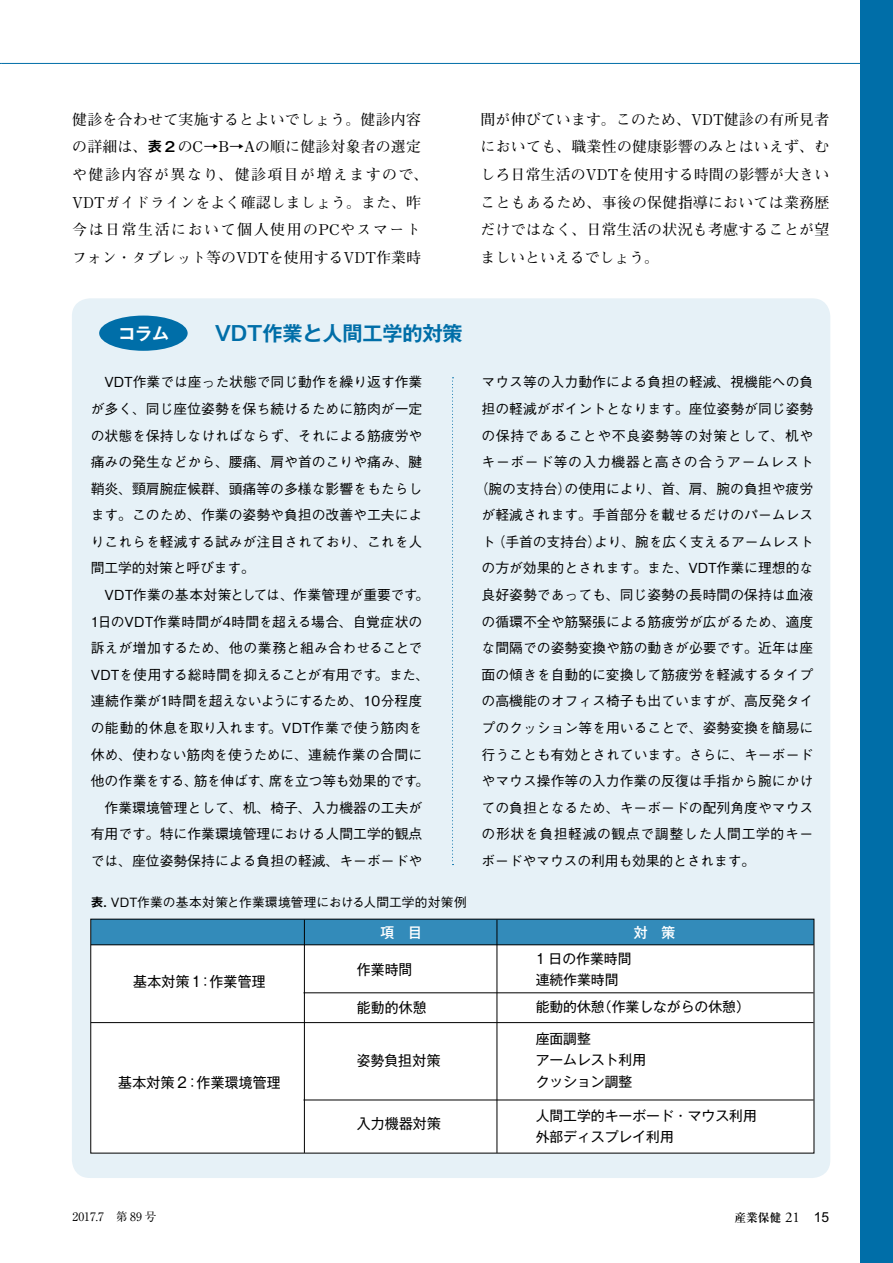
<style>
.page{position:relative;width:893px;height:1263px;background:#fff}
.page>*{position:absolute;margin:0;border:0;box-sizing:border-box;transform-origin:0 0}
.t1{font:20.25px "Gothic MB101 Pro De Bold 90 pv RKSJ H";letter-spacing:-.01em;color:#006ea8}
.t2{font:16.95px "Gothic MB101 Pro De Bold 90 pv RKSJ H";color:#fff}
.t3{font:14.85px/27.6px "Futo Min A101 Pro Bold 90 pv RKSJ V";letter-spacing:.02em;color:#000}
.t4{font:14.4px "Gothic MB101 Pro Regular 90 pv RKSJ H";letter-spacing:.025em;color:#000;scale:.96 1}
.t5{font:14.4px "Gothic MB101 Pro Medium 90 pv RKSJ H";color:#fff;scale:.96 1}
.t6{font:13.8px/26.5px "Gothic BBB Pro Medium 90 pv RKSJ V";color:#000}
.t7{font:13.8px/21.3px "Gothic MB101 Pro Regular 90 pv RKSJ H";color:#000}
.t8{font:13.8px "Gothic BBB Pro Medium 90 pv RKSJ V";letter-spacing:.045em;color:#000}
.t9{font:13.8px "Gothic BBB Pro Medium 90 pv RKSJ V";letter-spacing:.05em;color:#000}
.t10{font:12.75px "Gothic BBB Pro Medium 90 pv RKSJ V";letter-spacing:.01em;color:#000}
.t11{font:11.7px "Ryumin Pro Regular 90 pv RKSJ V";color:#000}
.t12{font:11.7px "Ryumin Pro Bold 90 pv RKSJ V";color:#000}
.s1{font-family:"Midashi Go Pro MB31 90 pv RKSJ H"}
.s2{font-family:"Adobe Garamond Pro";font-size:14.85px}
.s3{font-family:"Arial";font-size:13.8px}
</style>
<div class="page">
<div style="left:861px;top:0;width:32px;height:1263px;background:#006ea8"></div>
<hr style="left:1px;top:63px;width:868px;height:1px;background:#006ea8">
<div style="left:72px;top:298px;width:758px;height:880px;background:#e6f1f7;border-radius:18px"></div>
<svg style="left:452px;top:377px;width:1px;height:488px"></svg>
<div style="left:99px;top:315px;width:89px;height:36px;background:#006ea8;border-radius:50%"></div>
<div style="left:91px;top:919px;width:723px;height:234px;background:#fff"></div>
<div style="left:91px;top:919px;width:722px;height:25px;background:#338bba"></div>
<hr style="left:304px;top:920px;width:1px;height:233px;background:#000">
<hr style="left:496px;top:920px;width:1px;height:233px;background:#000">
<hr style="left:91px;top:944px;width:722px;height:1px;background:#000">
<hr style="left:91px;top:1022px;width:722px;height:1px;background:#000">
<hr style="left:303px;top:1099px;width:510px;height:1px;background:#000">
<hr style="left:303px;top:992px;width:510px;height:1px;background:#000">
<p class="t3" style="left:72px;top:107px;width:358px">健診を合わせて実施するとよいでしょう。健診内容の詳細は、<span class="s1">表２</span>のC→B→Aの順に健診対象者の選定や健診内容が異なり、健診項目が増えますので、<br>VDTガイドラインをよく確認しましょう。また、昨今は日常生活において個人使用のPCやスマートフォン・タブレット等のVDTを使用するVDT作業時</p>
<p class="t3" style="left:480px;top:107px;width:350px;text-align:justify">間が伸びています。このため、VDT健診の有所見者においても、職業性の健康影響のみとはいえず、むしろ日常生活のVDTを使用する時間の影響が大きいこともあるため、事後の保健指導においては業務歴だけではなく、日常生活の状況も考慮することが望ましいといえるでしょう。</p>
<p class="t2" style="left:118px;top:327px;width:52px">コラム</p>
<h1 class="t1" style="left:215px;top:325px;width:249px">VDT作業と人間工学的対策</h1>
<p class="t6" style="left:91px;top:371px;width:340px">　VDT作業では座った状態で同じ動作を繰り返す作業が多く、同じ座位姿勢を保ち続けるために筋肉が一定の状態を保持しなければならず、それによる筋疲労や痛みの発生などから、腰痛、肩や首のこりや痛み、腱鞘炎、頸肩腕症候群、頭痛等の多様な影響をもたらします。このため、作業の姿勢や負担の改善や工夫によりこれらを軽減する試みが注目されており、これを人間工学的対策と呼びます。<br>　VDT作業の基本対策としては、作業管理が重要です。<br>1日のVDT作業時間が4時間を超える場合、自覚症状の訴えが増加するため、他の業務と組み合わせることで<br>VDTを使用する総時間を抑えることが有用です。また、連続作業が1時間を超えないようにするため、10分程度の能動的休息を取り入れます。VDT作業で使う筋肉を休め、使わない筋肉を使うために、連続作業の合間に他の作業をする、筋を伸ばす、席を立つ等も効果的です。　作業環境管理として、机、椅子、入力機器の工夫が有用です。特に作業環境管理における人間工学的観点では、座位姿勢保持による負担の軽減、キーボードや</p>
<p class="t6" style="left:481px;top:371px;width:333px">マウス等の入力動作による負担の軽減、視機能への負</p>
<p class="t6" style="left:481px;top:397px;width:333px">担の軽減がポイントとなります。座位姿勢が同じ姿勢</p>
<p class="t9" style="left:481px;top:430px;width:333px">の保持であることや不良姿勢等の対策として、机や</p>
<p class="t8" style="left:481px;top:457px;width:333px">キーボード等の入力機器と高さの合うアームレスト</p>
<p class="t6" style="left:475px;top:477px;width:340px">（腕の支持台）の使用により、首、肩、腕の負担や疲労</p>
<p class="t6" style="left:481px;top:504px;width:333px">が軽減されます。手首部分を載せるだけのパームレス</p>
<p class="t6" style="left:481px;top:530px;width:333px">ト（手首の支持台）より、腕を広く支えるアームレスト</p>
<p class="t6" style="left:481px;top:557px;width:333px">の方が効果的とされます。また、VDT作業に理想的な</p>
<p class="t6" style="left:481px;top:583px;width:333px">良好姿勢であっても、同じ姿勢の長時間の保持は血液</p>
<p class="t6" style="left:481px;top:610px;width:333px">の循環不全や筋緊張による筋疲労が広がるため、適度</p>
<p class="t6" style="left:481px;top:636px;width:333px">な間隔での姿勢変換や筋の動きが必要です。近年は座</p>
<p class="t6" style="left:481px;top:663px;width:333px">面の傾きを自動的に変換して筋疲労を軽減するタイプ</p>
<p class="t6" style="left:481px;top:690px;width:333px">の高機能のオフィス椅子も出ていますが、高反発タイ</p>
<p class="t6" style="left:481px;top:716px;width:333px">プのクッション等を用いることで、姿勢変換を簡易に</p>
<p class="t6" style="left:481px;top:743px;width:333px">行うことも有効とされています。さらに、キーボード</p>
<p class="t6" style="left:481px;top:769px;width:333px">やマウス操作等の入力作業の反復は手指から腕にかけ</p>
<p class="t6" style="left:481px;top:796px;width:333px">ての負担となるため、キーボードの配列角度やマウス</p>
<p class="t8" style="left:481px;top:829px;width:333px">の形状を負担軽減の観点で調整した人間工学的キー</p>
<p class="t6" style="left:481px;top:849px;width:275px">ボードやマウスの利用も効果的とされます。</p>
<p class="t10" style="left:91px;top:897px;width:378px"><span class="s1">表.</span> VDT作業の基本対策と作業環境管理における人間工学的対策例</p>
<p class="t4" style="left:133px;top:976px;width:140px">基本対策１：作業管理</p>
<p class="t4" style="left:118px;top:1077px;width:171px">基本対策２：作業環境管理</p>
<p class="t5" style="left:381px;top:927px;width:45px">項　目</p>
<p class="t4" style="left:357px;top:964px;width:60px">作業時間</p>
<p class="t4" style="left:357px;top:1002px;width:74px">能動的休憩</p>
<p class="t4" style="left:357px;top:1054px;width:89px">姿勢負担対策</p>
<p class="t4" style="left:357px;top:1118px;width:89px">入力機器対策</p>
<p class="t5" style="left:634px;top:927px;width:45px">対　策</p>
<p class="t7" style="left:536px;top:949px;width:97px">1 日の作業時間連続作業時間</p>
<p class="t7" style="left:536px;top:998px;width:216px">能動的休憩（作業しながらの休憩）</p>
<p class="t7" style="left:536px;top:1030px;width:112px">座面調整<br>アームレスト利用クッション調整</p>
<p class="t7" style="left:536px;top:1107px;width:223px">人間工学的キーボード・マウス利用外部ディスプレイ利用</p>
<p class="t11" style="left:73px;top:1212px;width:86px">2017.7　第 89 号</p>
<p class="t12" style="left:734px;top:1212px;width:96px">産業保健 <span class="s2">21</span> <span class="s3">15</span></p>
</div>
